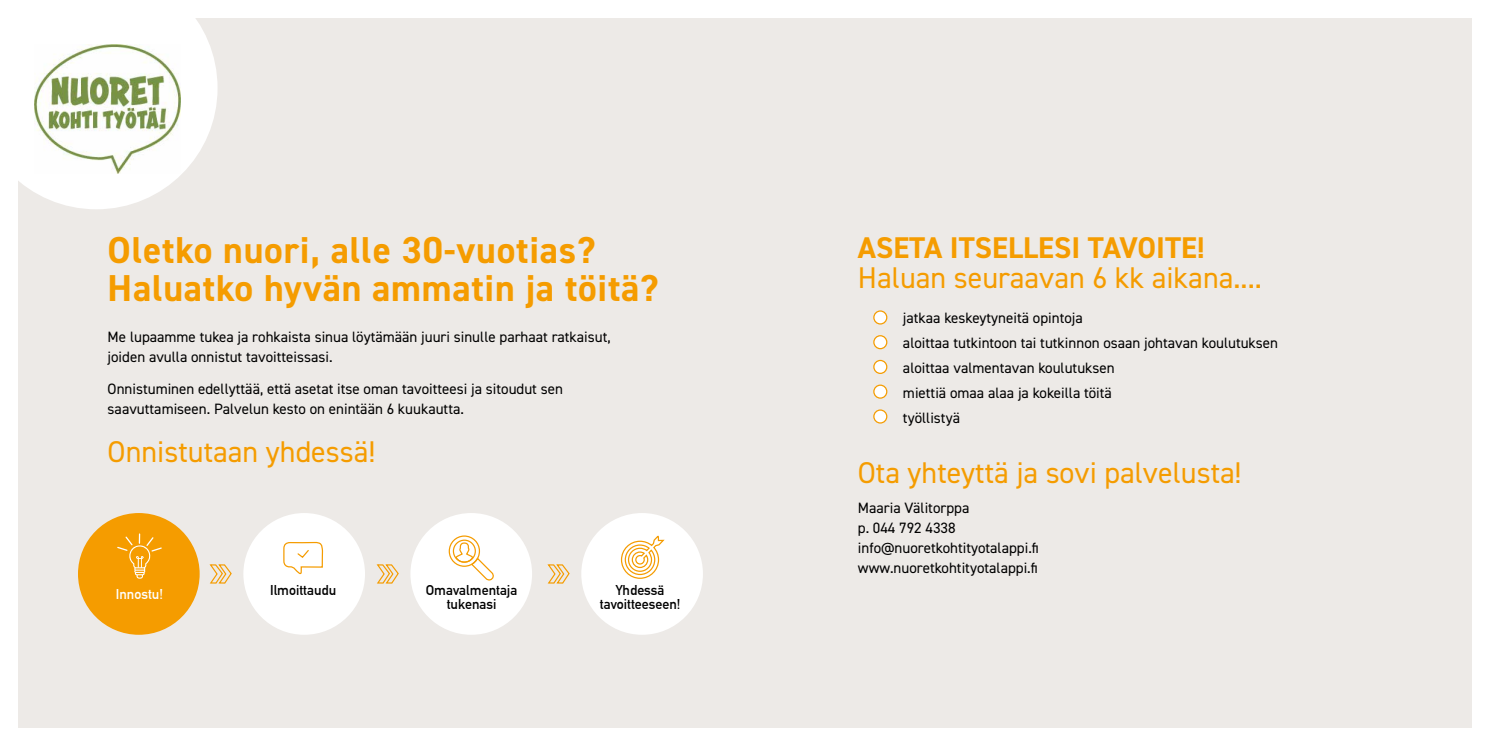
<style>
.page{position:relative;width:1489px;height:745px;background:#fff}
.page>*{position:absolute;margin:0;border:0;box-sizing:border-box;transform-origin:0 0}
.t1{font:700 37.5px/37.5px "DIN2014";letter-spacing:.02em;color:#f59c00}
.t2{font:30px "DIN2014";color:#f59c00}
.t3{font:700 30px "DIN2014";color:#f59c00}
.t4{font:15px/20px "DIN2014";color:#000}
.t5{font:700 13.88px/13.9px "DIN Alternate";color:#000;text-align:center}
.t6{font:700 13.88px "DIN Alternate";color:#fff}
</style>
<div class="page">
<div style="left:18px;top:18px;width:1452px;height:708px;background:#edeae7"></div>
<svg style="left:18px;top:18px;width:199px;height:191px"></svg>
<svg style="left:873px;top:311px;width:13px;height:13px"></svg>
<div style="left:873px;top:310px;width:14px;height:14px;border:1px solid #f59c00;border-radius:50%"></div>
<svg style="left:873px;top:335px;width:13px;height:13px"></svg>
<div style="left:873px;top:335px;width:14px;height:14px;border:1px solid #f59c00;border-radius:50%"></div>
<svg style="left:873px;top:360px;width:13px;height:13px"></svg>
<div style="left:873px;top:359px;width:14px;height:15px;border:1px solid #f59c00;border-radius:50%"></div>
<svg style="left:873px;top:385px;width:13px;height:13px"></svg>
<div style="left:873px;top:384px;width:14px;height:14px;border:1px solid #f59c00;border-radius:50%"></div>
<div style="left:873px;top:410px;width:13px;height:12px;background:#fff;border-radius:50%"></div>
<div style="left:873px;top:409px;width:14px;height:14px;border:1px solid #f59c00;border-radius:50%"></div>
<div style="left:78px;top:512px;width:122px;height:122px;background:#f59c00;border-radius:50%"></div>
<svg style="left:209px;top:564px;width:23px;height:20px"></svg>
<div style="left:243px;top:512px;width:122px;height:122px;background:#fff;border-radius:50%"></div>
<svg style="left:376px;top:564px;width:23px;height:20px"></svg>
<div style="left:410px;top:512px;width:122px;height:122px;background:#fff;border-radius:50%"></div>
<svg style="left:547px;top:564px;width:23px;height:20px"></svg>
<div style="left:581px;top:512px;width:122px;height:122px;background:#fff;border-radius:50%"></div>
<svg style="left:620px;top:535px;width:45px;height:44px"></svg>
<svg style="left:283px;top:541px;width:40px;height:33px"></svg>
<svg style="left:117px;top:533px;width:45px;height:45px"></svg>
<svg style="left:448px;top:535px;width:46px;height:46px"></svg>
<img style="left:34px;top:44px;width:147px;height:129px">
<h1 class="t1" style="left:108px;top:231px;width:552px">Oletko nuori, alle 30-vuotias?<br>Haluatko hyvän ammatin ja töitä?</h1>
<p class="t4" style="left:108px;top:326px;width:504px">Me lupaamme tukea ja rohkaista sinua löytämään juuri sinulle parhaat ratkaisut, joiden avulla onnistut tavoitteissasi.</p>
<p class="t4" style="left:108px;top:378px;width:457px">Onnistuminen edellyttää, että asetat itse oman tavoitteesi ja sitoudut sen saavuttamiseen. Palvelun kesto on enintään 6 kuukautta.</p>
<h2 class="t2" style="left:108px;top:433px;width:269px">Onnistutaan yhdessä!</h2>
<p class="t6" style="left:116px;top:583px;width:49px">Innostu!</p>
<p class="t5" style="left:270px;top:582px;width:68px">Ilmoittaudu</p>
<p class="t5" style="left:426px;top:582px;width:93px">Omavalmentaja tukenasi</p>
<p class="t5" style="left:600px;top:582px;width:82px">Yhdessä tavoitteeseen!</p>
<h2 class="t3" style="left:857px;top:227px;width:348px">ASETA ITSELLESI TAVOITE!</h2>
<h2 class="t2" style="left:857px;top:258px;width:405px">Haluan seuraavan 6 kk aikana....</h2>
<p class="t4" style="left:902px;top:304px;width:376px;line-height:25px">jatkaa keskeytyneitä opintoja<br>aloittaa tutkintoon tai tutkinnon osaan johtavan koulutuksen aloittaa valmentavan koulutuksen<br>miettiä omaa alaa ja kokeilla töitä<br>työllistyä</p>
<h2 class="t2" style="left:857px;top:453px;width:385px">Ota yhteyttä ja sovi palvelusta!</h2>
<p class="t4" style="left:857px;top:497px;width:182px">Maaria Välitorppa<br>p. 044 792 4338 info@nuoretkohtityotalappi.fi www.nuoretkohtityotalappi.fi</p>
</div>
